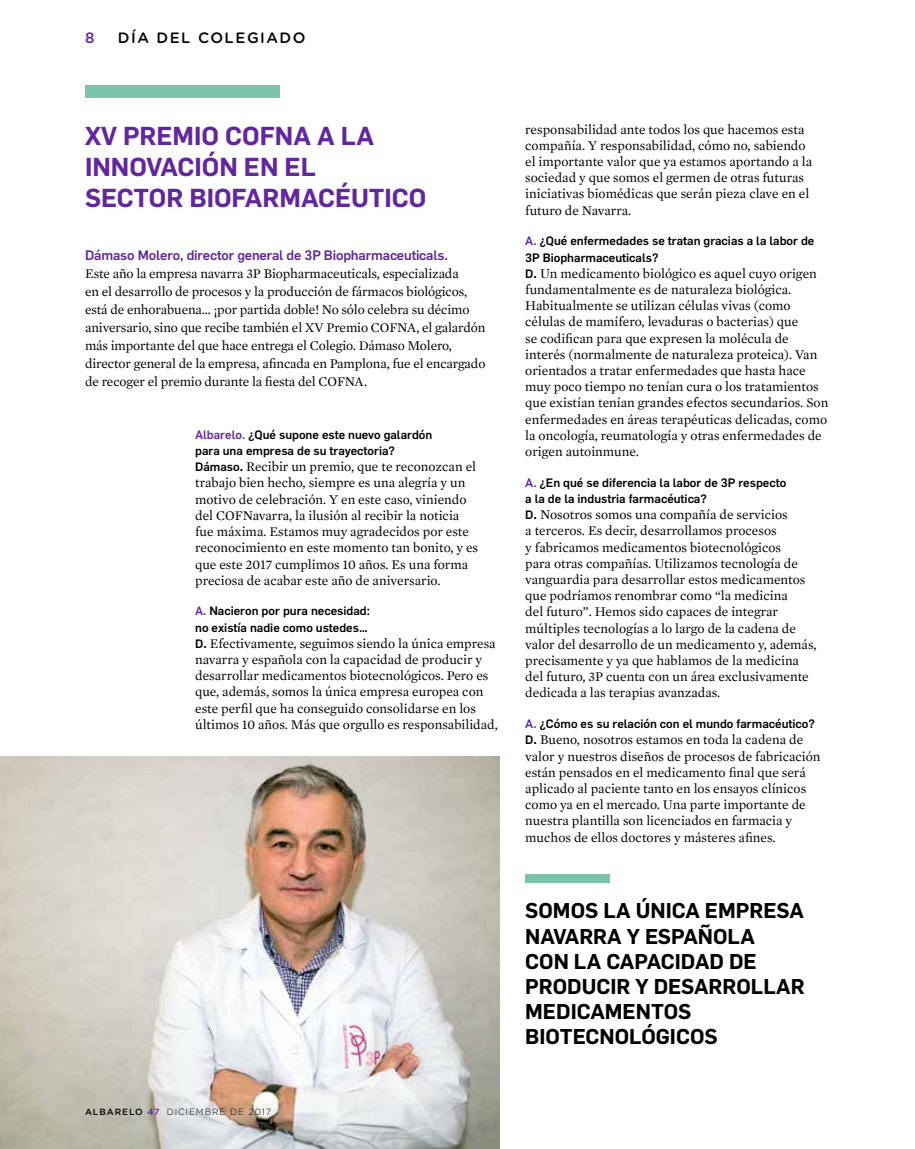
<style>
.page{position:relative;width:915px;height:1149px;background:#fff}
.page>*{position:absolute;margin:0;border:0;box-sizing:border-box;transform-origin:0 0}
.t1{font:600 25.5px/30.6px "Flama";color:#62269e}
.t2{font:600 21px/25.2px "Flama";color:#000}
.t3{font:500 15px "Gotham Rounded";letter-spacing:.1em;color:#000}
.t4{font:500 15px "Gotham Rounded";color:#62269e}
.t5{font:13.5px/16.2px "Mercury Text G1";color:#000}
.t6{font:500 13.5px "Flama";letter-spacing:-.01em;color:#62269e}
.t7{font:500 12px/16.2px "Flama";color:#000}
.t8{font:300 9px "Gotham Rounded";letter-spacing:.1em;color:#000}
.s1{color:#62269e}
.s2{font-family:"Flama";font-weight:500;font-size:12px}
.s3{font-family:"Flama";font-weight:500}
.s4{font-weight:500;color:#010202}
.s5{font-weight:500;color:#62269e}
</style>
<div class="page">
<img style="left:0;top:756px;width:499px;height:392px">
<div style="left:85px;top:85px;width:194px;height:13px;background:#7cc4a9"></div>
<div style="left:525px;top:873px;width:84px;height:9px;background:#7cc4a9"></div>
<p class="t4" style="left:85px;top:27px;width:11px">8</p>
<p class="t3" style="left:118px;top:27px;width:189px">DÍA DEL COLEGIADO</p>
<h1 class="t1" style="left:85px;top:119px;width:343px">XV PREMIO COFNA A LA<br>INNOVACIÓN EN EL<br>SECTOR BIOFARMACÉUTICO</h1>
<p class="t6" style="left:85px;top:245px;width:364px">Dámaso Molero, director general de 3P Biopharmaceuticals.</p>
<p class="t5" style="left:85px;top:264px;width:401px;line-height:18px">Este año la empresa navarra 3P Biopharmaceuticals, especializada<br>en el desarrollo de procesos y la producción de fármacos biológicos, está de enhorabuena… ¡por partida doble! No sólo celebra su décimo aniversario, sino que recibe también el XV Premio COFNA, el galardón más importante del que hace entrega el Colegio. Dámaso Molero, director general de la empresa, afincada en Pamplona, fue el encargado de recoger el premio durante la fiesta del COFNA.</p>
<p class="t7" style="left:195px;top:425px;width:239px"><span class="s1">Albarelo.</span> ¿Qué supone este nuevo galardón para una empresa de su trayectoria?</p>
<p class="t5" style="left:195px;top:458px;width:284px"><span class="s2">Dámaso</span><span class="s3">.</span> Recibir un premio, que te reconozcan el trabajo bien hecho, siempre es una alegría y un motivo de celebración. Y en este caso, viniendo del COFNavarra, la ilusión al recibir la noticia fue máxima. Estamos muy agradecidos por este reconocimiento en este momento tan bonito, y es que este 2017 cumplimos 10 años. Es una forma preciosa de acabar este año de aniversario.</p>
<p class="t7" style="left:195px;top:602px;width:176px"><span class="s1">A.</span> Nacieron por pura necesidad: no existía nadie como ustedes…</p>
<p class="t5" style="left:195px;top:635px;width:304px"><span class="s2">D</span><span class="s3">.</span> Efectivamente, seguimos siendo la única empresa navarra y española con la capacidad de producir y desarrollar medicamentos biotecnológicos. Pero es que, además, somos la única empresa europea con este perfil que ha conseguido consolidarse en los últimos 10 años. Más que orgullo es responsabilidad,</p>
<p class="t8" style="left:85px;top:1105px;width:187px"><span class="s4">ALBARELO</span> <span class="s5">47</span> DICIEMBRE DE 2017</p>
<p class="t5" style="left:525px;top:121px;width:288px">responsabilidad ante todos los que hacemos esta compañía. Y responsabilidad, cómo no, sabiendo el importante valor que ya estamos aportando a la sociedad y que somos el germen de otras futuras iniciativas biomédicas que serán pieza clave en el futuro de Navarra.</p>
<p class="t7" style="left:525px;top:232px;width:290px"><span class="s1">A.</span> ¿Qué enfermedades se tratan gracias a la labor de<br>3P Biopharmaceuticals?</p>
<p class="t5" style="left:525px;top:265px;width:304px"><span class="s2">D</span><span class="s3">.</span> Un medicamento biológico es aquel cuyo origen fundamentalmente es de naturaleza biológica.<br>Habitualmente se utilizan células vivas (como células de mamífero, levaduras o bacterias) que<br>se codifican para que expresen la molécula de interés (normalmente de naturaleza proteica). Van orientados a tratar enfermedades que hasta hace muy poco tiempo no tenían cura o los tratamientos que existían tenían grandes efectos secundarios. Son enfermedades en áreas terapéuticas delicadas, como la oncología, reumatología y otras enfermedades de origen autoinmune.</p>
<p class="t7" style="left:525px;top:473px;width:262px"><span class="s1">A.</span> ¿En qué se diferencia la labor de 3P respecto a la de la industria farmacéutica?</p>
<p class="t5" style="left:525px;top:506px;width:293px"><span class="s2">D</span><span class="s3">.</span> Nosotros somos una compañía de servicios<br>a terceros. Es decir, desarrollamos procesos<br>y fabricamos medicamentos biotecnológicos<br>para otras compañías. Utilizamos tecnología de vanguardia para desarrollar estos medicamentos que podríamos renombrar como “la medicina<br>del futuro”. Hemos sido capaces de integrar múltiples tecnologías a lo largo de la cadena de valor del desarrollo de un medicamento y, además, precisamente y ya que hablamos de la medicina del futuro, 3P cuenta con un área exclusivamente dedicada a las terapias avanzadas.</p>
<p class="t7" style="left:525px;top:714px;width:291px"><span class="s1">A.</span> ¿Cómo es su relación con el mundo farmacéutico?</p>
<p class="t5" style="left:525px;top:731px;width:297px"><span class="s2">D</span><span class="s3">.</span> Bueno, nosotros estamos en toda la cadena de valor y nuestros diseños de procesos de fabricación están pensados en el medicamento final que será aplicado al paciente tanto en los ensayos clínicos como ya en el mercado. Una parte importante de nuestra plantilla son licenciados en farmacia y muchos de ellos doctores y másteres afines.</p>
<h2 class="t2" style="left:525px;top:896px;width:281px">SOMOS LA ÚNICA EMPRESA<br>NAVARRA Y ESPAÑOLA<br>CON LA CAPACIDAD DE<br>PRODUCIR Y DESARROLLAR<br>MEDICAMENTOS<br>BIOTECNOLÓGICOS</h2>
</div>
